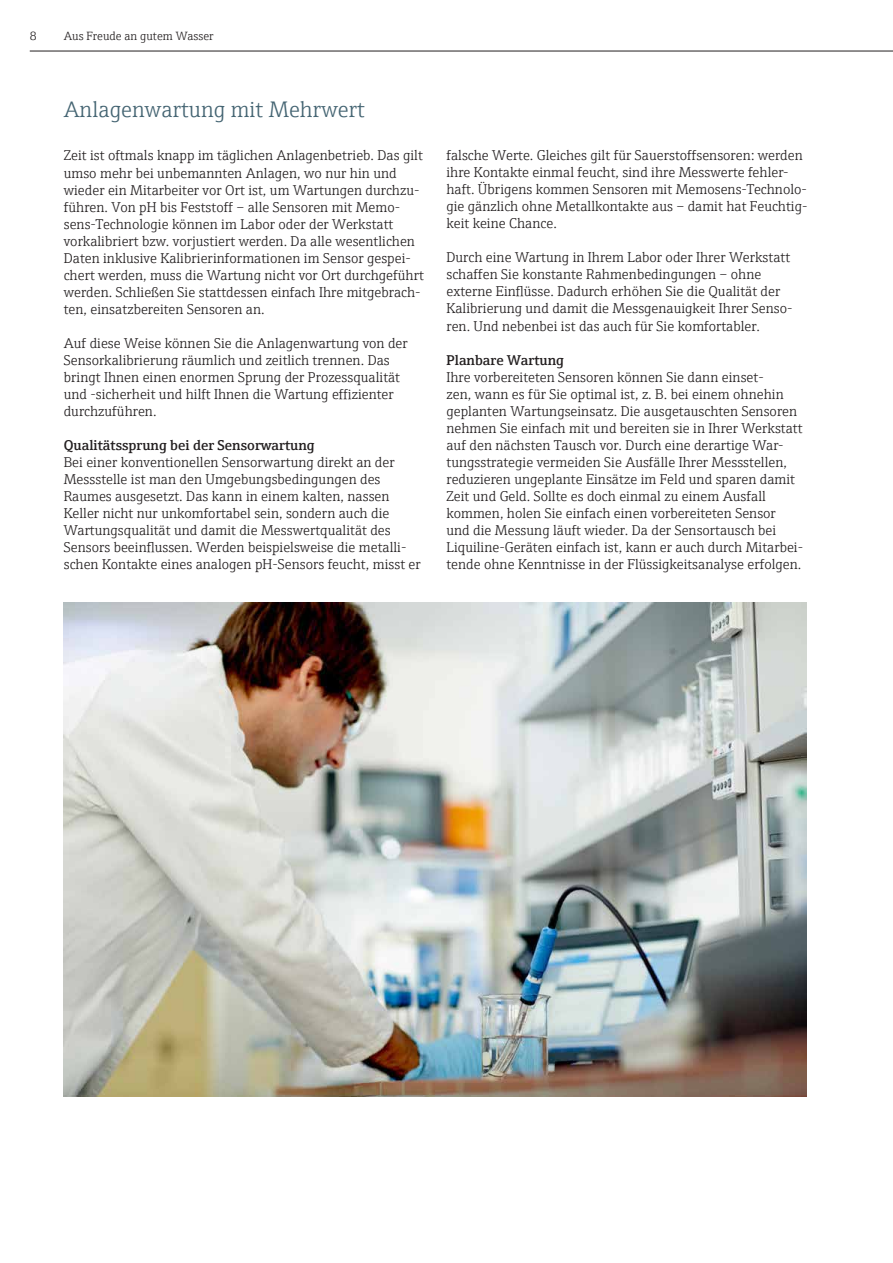
<style>
.page{position:relative;width:893px;height:1263px;background:#fff}
.page>*{position:absolute;margin:0;border:0;box-sizing:border-box;transform-origin:0 0}
.t1{font:300 22.5px "E+H Serif";color:#446472}
.t2{font:300 14.25px/17px "E+H Serif";color:#231f20}
.t3{font:600 14.25px "E+H Serif";color:#231f20}
.t4{font:300 12px "E+H Serif";color:#231f20}
</style>
<div class="page">
<img style="left:64px;top:603px;width:743px;height:493px">
<hr style="left:30px;top:51px;width:863px;height:1px;background:#231f20">
<p class="t4" style="left:30px;top:27px;width:8px">8</p>
<p class="t4" style="left:64px;top:27px;width:151px">Aus Freude an gutem Wasser</p>
<h1 class="t1" style="left:64px;top:93px;width:303px">Anlagenwartung mit Mehrwert</h1>
<p class="t2" style="left:64px;top:146px;width:362px">Zeit ist oftmals knapp im täglichen Anlagenbetrieb. Das gilt umso mehr bei unbemannten Anlagen, wo nur hin und wieder ein Mitarbeiter vor Ort ist, um Wartungen durchzu&shy;führen. Von pH bis Feststoff – alle Sensoren mit Memo&shy;sens-Technologie können im Labor oder der Werkstatt vorkalibriert bzw. vorjustiert werden. Da alle wesentlichen Daten inklusive Kalibrierinformationen im Sensor gespei&shy;chert werden, muss die Wartung nicht vor Ort durchgeführt werden. Schließen Sie stattdessen einfach Ihre mitgebrach&shy;ten, einsatzbereiten Sensoren an.</p>
<p class="t2" style="left:64px;top:333px;width:346px">Auf diese Weise können Sie die Anlagenwartung von der Sensorkalibrierung räumlich und zeitlich trennen. Das bringt Ihnen einen enormen Sprung der Prozessqualität und -sicherheit und hilft Ihnen die Wartung effizienter durchzuführen.</p>
<p class="t3" style="left:64px;top:434px;width:252px">Qualitätssprung bei der Sensorwartung</p>
<p class="t2" style="left:64px;top:452px;width:359px">Bei einer konventionellen Sensorwartung direkt an der Messstelle ist man den Umgebungsbedingungen des Raumes ausgesetzt. Das kann in einem kalten, nassen Keller nicht nur unkomfortabel sein, sondern auch die Wartungsqualität und damit die Messwertqualität des Sensors beeinflussen. Werden beispielsweise die metalli&shy;schen Kontakte eines analogen pH-Sensors feucht, misst er</p>
<p class="t2" style="left:446px;top:146px;width:362px">falsche Werte. Gleiches gilt für Sauerstoffsensoren: werden ihre Kontakte einmal feucht, sind ihre Messwerte fehler&shy;haft. Übrigens kommen Sensoren mit Memosens-Technolo&shy;gie gänzlich ohne Metallkontakte aus – damit hat Feuchtig&shy;keit keine Chance.</p>
<p class="t2" style="left:446px;top:248px;width:348px">Durch eine Wartung in Ihrem Labor oder Ihrer Werkstatt schaffen Sie konstante Rahmenbedingungen – ohne externe Einflüsse. Dadurch erhöhen Sie die Qualität der Kalibrierung und damit die Messgenauigkeit Ihrer Senso&shy;ren. Und nebenbei ist das auch für Sie komfortabler.</p>
<p class="t3" style="left:446px;top:349px;width:119px">Planbare Wartung</p>
<p class="t2" style="left:446px;top:367px;width:358px">Ihre vorbereiteten Sensoren können Sie dann einset-<br>zen, wann es für Sie optimal ist, z. B. bei einem ohnehin geplanten Wartungseinsatz. Die ausgetauschten Sensoren nehmen Sie einfach mit und bereiten sie in Ihrer Werkstatt auf den nächsten Tausch vor. Durch eine derartige War&shy;tungsstrategie vermeiden Sie Ausfälle Ihrer Messstellen, reduzieren ungeplante Einsätze im Feld und sparen damit Zeit und Geld. Sollte es doch einmal zu einem Ausfall kommen, holen Sie einfach einen vorbereiteten Sensor<br>und die Messung läuft wieder. Da der Sensortausch bei Liquiline-Geräten einfach ist, kann er auch durch Mitarbei&shy;tende ohne Kenntnisse in der Flüssigkeitsanalyse erfolgen.</p>
</div>
